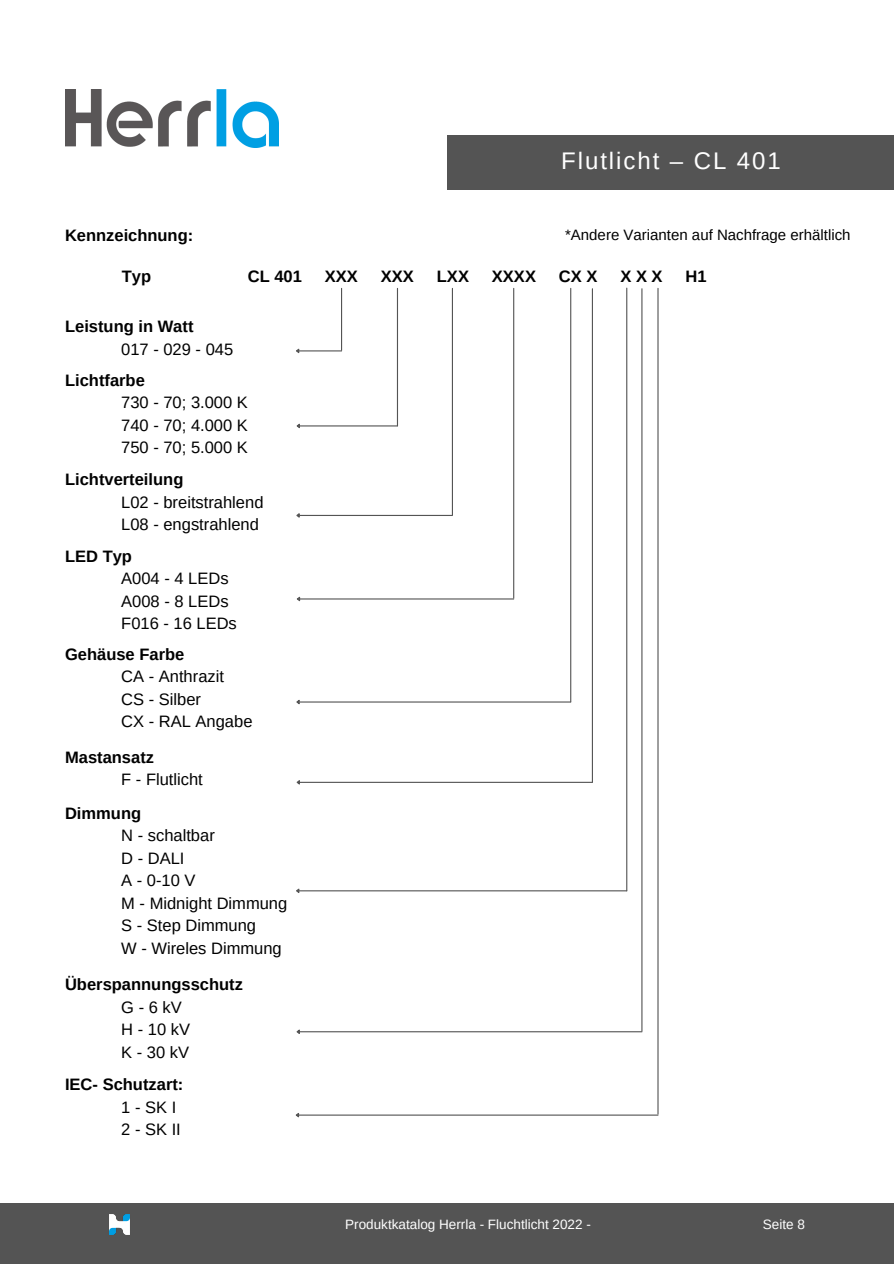
<style>
.page{position:relative;width:894px;height:1264px;background:#fff}
.page>*{position:absolute;margin:0;border:0;box-sizing:border-box;transform-origin:0 0}
.t1{font:24px "Arimo";letter-spacing:.08em;color:#fff}
.t2{font:16.5px "Arimo";color:#000}
.t3{font:700 16.5px "Arimo";color:#000}
.t4{font:15px "Arimo";color:#000}
.t5{font:13.5px "Arimo";color:#fff}
</style>
<div class="page">
<div style="left:447px;top:135px;width:446px;height:54px;background:#545454"></div>
<img style="left:65px;top:89px;width:213px;height:59px">
<hr style="left:341px;top:288px;width:1px;height:62px;background:#545454">
<hr style="left:299px;top:350px;width:42px;height:1px;background:#545454">
<svg style="left:296px;top:348px;width:4px;height:6px"></svg>
<hr style="left:397px;top:288px;width:1px;height:138px;background:#545454">
<hr style="left:300px;top:425px;width:97px;height:1px;background:#545454">
<svg style="left:296px;top:423px;width:5px;height:6px"></svg>
<hr style="left:451px;top:288px;width:2px;height:227px;background:#545454">
<hr style="left:299px;top:515px;width:153px;height:1px;background:#545454">
<svg style="left:296px;top:513px;width:4px;height:5px"></svg>
<hr style="left:513px;top:288px;width:1px;height:310px;background:#545454">
<hr style="left:300px;top:598px;width:213px;height:1px;background:#545454">
<svg style="left:296px;top:596px;width:5px;height:6px"></svg>
<hr style="left:570px;top:288px;width:1px;height:413px;background:#545454">
<hr style="left:299px;top:701px;width:271px;height:1px;background:#545454">
<svg style="left:296px;top:699px;width:4px;height:6px"></svg>
<hr style="left:591px;top:289px;width:1px;height:493px;background:#545454">
<hr style="left:300px;top:781px;width:292px;height:2px;background:#545454">
<svg style="left:296px;top:780px;width:5px;height:5px"></svg>
<hr style="left:626px;top:288px;width:1px;height:602px;background:#545454">
<hr style="left:299px;top:890px;width:327px;height:1px;background:#545454">
<svg style="left:296px;top:888px;width:4px;height:5px"></svg>
<hr style="left:641px;top:289px;width:1px;height:742px;background:#545454">
<hr style="left:657px;top:288px;width:1px;height:826px;background:#545454">
<hr style="left:300px;top:1031px;width:341px;height:1px;background:#545454">
<svg style="left:296px;top:1029px;width:5px;height:5px"></svg>
<hr style="left:299px;top:1114px;width:358px;height:1px;background:#545454">
<svg style="left:295px;top:1113px;width:5px;height:5px"></svg>
<div style="left:0;top:1203px;width:893px;height:60px;background:#545454"></div>
<img style="left:109px;top:1214px;width:21px;height:21px">
<p class="t1" style="left:561px;top:147px;width:221px">Flutlicht – CL 401</p>
<p class="t3" style="left:65px;top:226px;width:130px">Kennzeichnung:</p>
<p class="t3" style="left:122px;top:267px;width:31px">Typ</p>
<p class="t3" style="left:248px;top:267px;width:56px">CL 401</p>
<p class="t3" style="left:325px;top:267px;width:35px">XXX</p>
<p class="t3" style="left:381px;top:267px;width:35px">XXX</p>
<p class="t3" style="left:437px;top:267px;width:34px">LXX</p>
<p class="t3" style="left:492px;top:267px;width:46px">XXXX</p>
<p class="t3" style="left:558px;top:267px;width:40px">CX X</p>
<p class="t3" style="left:620px;top:267px;width:44px">XXX</p>
<p class="t3" style="left:685px;top:267px;width:23px">H1</p>
<p class="t3" style="left:65px;top:317px;width:130px">Leistung in Watt</p>
<p class="t2" style="left:121px;top:340px;width:113px">017 - 029 - 045</p>
<p class="t3" style="left:65px;top:371px;width:81px">Lichtfarbe</p>
<p class="t2" style="left:121px;top:393px;width:128px">730 - 70; 3.000 K</p>
<p class="t2" style="left:121px;top:416px;width:128px">740 - 70; 4.000 K</p>
<p class="t2" style="left:121px;top:438px;width:128px">750 - 70; 5.000 K</p>
<p class="t3" style="left:65px;top:470px;width:120px">Lichtverteilung</p>
<p class="t2" style="left:121px;top:493px;width:144px">L02 - breitstrahlend</p>
<p class="t2" style="left:121px;top:515px;width:139px">L08 - engstrahlend</p>
<p class="t3" style="left:65px;top:547px;width:68px">LED Typ</p>
<p class="t2" style="left:121px;top:569px;width:109px">A004 - 4 LEDs</p>
<p class="t2" style="left:121px;top:592px;width:109px">A008 - 8 LEDs</p>
<p class="t2" style="left:121px;top:614px;width:117px">F016 - 16 LEDs</p>
<p class="t3" style="left:65px;top:644px;width:121px">Gehäuse Farbe</p>
<p class="t2" style="left:121px;top:667px;width:104px">CA - Anthrazit</p>
<p class="t2" style="left:121px;top:689px;width:81px">CS - Silber</p>
<p class="t2" style="left:121px;top:712px;width:133px">CX - RAL Angabe</p>
<p class="t3" style="left:65px;top:747px;width:90px">Mastansatz</p>
<p class="t2" style="left:121px;top:770px;width:83px">F - Flutlicht</p>
<p class="t3" style="left:65px;top:803px;width:78px">Dimmung</p>
<p class="t2" style="left:121px;top:826px;width:95px">N - schaltbar</p>
<p class="t2" style="left:121px;top:849px;width:65px">D - DALI</p>
<p class="t2" style="left:121px;top:871px;width:76px">A - 0-10 V</p>
<p class="t2" style="left:121px;top:894px;width:167px">M - Midnight Dimmung</p>
<p class="t2" style="left:121px;top:916px;width:136px">S - Step Dimmung</p>
<p class="t2" style="left:121px;top:939px;width:162px">W - Wireles Dimmung</p>
<p class="t4" style="left:565px;top:227px;width:287px">*Andere Varianten auf Nachfrage erhältlich</p>
<p class="t3" style="left:65px;top:975px;width:179px">Überspannungsschutz</p>
<p class="t2" style="left:121px;top:997px;width:62px">G-6kV</p>
<p class="t2" style="left:121px;top:1020px;width:70px">H-10kV</p>
<p class="t2" style="left:121px;top:1042px;width:69px">K-30kV</p>
<p class="t3" style="left:65px;top:1075px;width:120px">IEC- Schutzart:</p>
<p class="t2" style="left:121px;top:1097px;width:57px">1-SKI</p>
<p class="t2" style="left:121px;top:1120px;width:61px">2-SKII</p>
<p class="t5" style="left:345px;top:1216px;width:247px">Produktkatalog Herrla - Fluchtlicht 2022 -</p>
<p class="t5" style="left:762px;top:1216px;width:44px">Seite 8</p>
</div>
